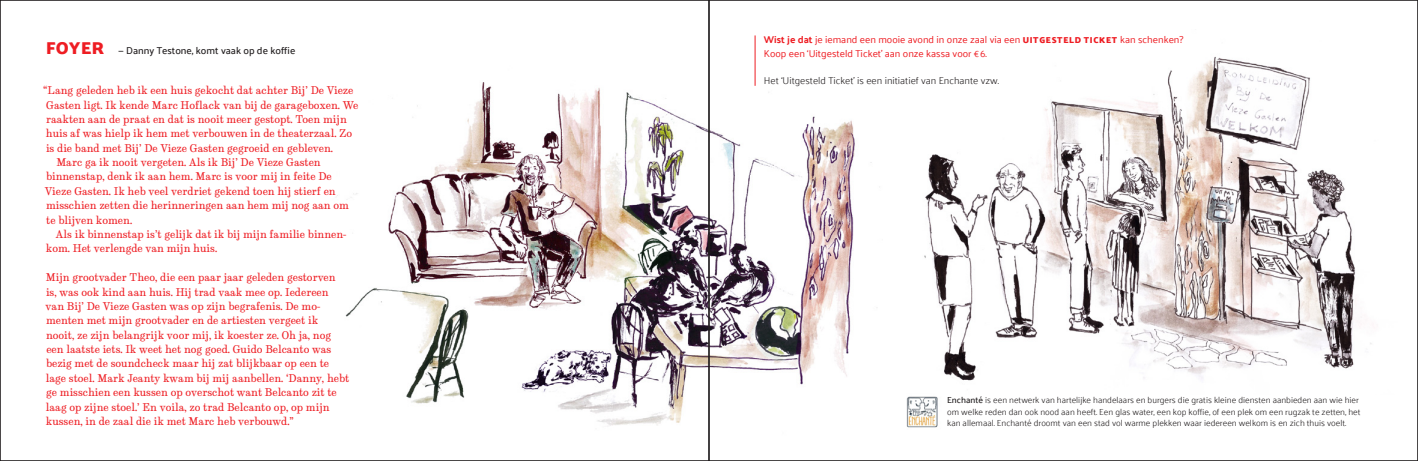
<style>
.page{position:relative;width:1418px;height:461px;background:#fff}
.page>*{position:absolute;margin:0;border:0;box-sizing:border-box;transform-origin:0 0}
.Cast{font:700 17.5px "Palanquin Dark";letter-spacing:.025em;color:#ee1d23}
.Body_p1{font:10.62px/14.4px "Munson";color:#ee1d23}
.Body_p2{font:10.62px/14.4px "Munson";color:#ee1d23}
.Cast-2{font:10px/13.8px "Palanquin";color:#ee1d23}
.Cast-3{font:300 10px "Palanquin";color:#231f20}
.Cast-4{font:500 10px "Palanquin";color:#231f20}
.Cast-5{font:300 8.75px/11.2px "Palanquin";color:#231f20}
.s1{font-weight:700}
.s2{font-family:"Palanquin Dark";font-weight:700;font-size:8.75px}
.s3{font-size:8.75px}
.s4{font-weight:500}
</style>
<div class="page">
<img style="left:924px;top:56px;width:448px;height:325px">
<img style="left:337px;top:61px;width:535px;height:365px">
<img style="left:906px;top:396px;width:32px;height:32px">
<hr style="left:754px;top:35px;width:1px;height:51px;background:#ee1d23">
<p class="Cast" style="left:46px;top:38px;width:60px">FOYER</p>
<p class="Body_p1" style="left:43px;top:83px;width:316px">“Lang geleden heb ik een huis gekocht dat achter Bij’ De Vieze Gasten ligt. Ik kende Marc Hoflack van bij de garageboxen. We raakten aan de praat en dat is nooit meer gestopt. Toen mijn huis af was hielp ik hem met verbouwen in de theaterzaal. Zo is die band met Bij’ De Vieze Gasten gegroeid en gebleven.</p>
<p class="Body_p2" style="left:45px;top:155px;width:305px;text-indent:11px">Marc ga ik nooit vergeten. Als ik Bij’ De Vieze Gasten binnenstap, denk ik aan hem. Marc is voor mij in feite De Vieze Gasten. Ik heb veel verdriet gekend toen hij stierf en misschien zetten die herinneringen aan hem mij nog aan om te blijven komen.</p>
<p class="Body_p2" style="left:46px;top:227px;width:302px;text-indent:10px">Als ik binnenstap is’t gelijk dat ik bij mijn familie binnen&shy;kom. Het verlengde van mijn huis.</p>
<p class="Body_p1" style="left:46px;top:270px;width:305px">Mijn grootvader Theo, die een paar jaar geleden gestorven<br>is, was ook kind aan huis. Hij trad vaak mee op. Iedereen van Bij’ De Vieze Gasten was op zijn begrafenis. De mo&shy;menten met mijn grootvader en de artiesten vergeet ik<br>nooit, ze zijn belangrijk voor mij, ik koester ze. Oh ja, nog een laatste iets. Ik weet het nog goed. Guido Belcanto was bezig met de soundcheck maar hij zat blijkbaar op een te lage stoel. Mark Jeanty kwam bij mij aanbellen. ‘Danny, hebt ge misschien een kussen op overschot want Belcanto zit te laag op zijne stoel.’ En voila, zo trad Belcanto op, op mijn kussen, in de zaal die ik met Marc heb verbouwd.”</p>
<p class="Cast-4" style="left:119px;top:45px;width:178px">— Danny Testone, komt vaak op de koffie</p>
<p class="Cast-2" style="left:764px;top:33px;width:421px"><span class="s1">Wist je dat</span> je iemand een mooie avond in onze zaal via een <span class="s2">UITGESTELD TICKET</span> kan schenken?<br>Koop een ‘Uitgesteld Ticket’ aan onze kassa voor <span class="s3">€</span>6.</p>
<p class="Cast-3" style="left:764px;top:75px;width:237px">Het ‘Uitgesteld Ticket’ is een initiatief van Enchante vzw.</p>
<p class="Cast-5" style="left:947px;top:394px;width:415px"><span class="s4">Enchanté</span> is een netwerk van hartelijke handelaars en burgers die gratis kleine diensten aanbieden aan wie hier om welke reden dan ook nood aan heeft. Een glas water, een kop koffie, of een plek om een rugzak te zetten, het kan allemaal. Enchanté droomt van een stad vol warme plekken waar iedereen welkom is en zich thuis voelt.</p>
</div>
